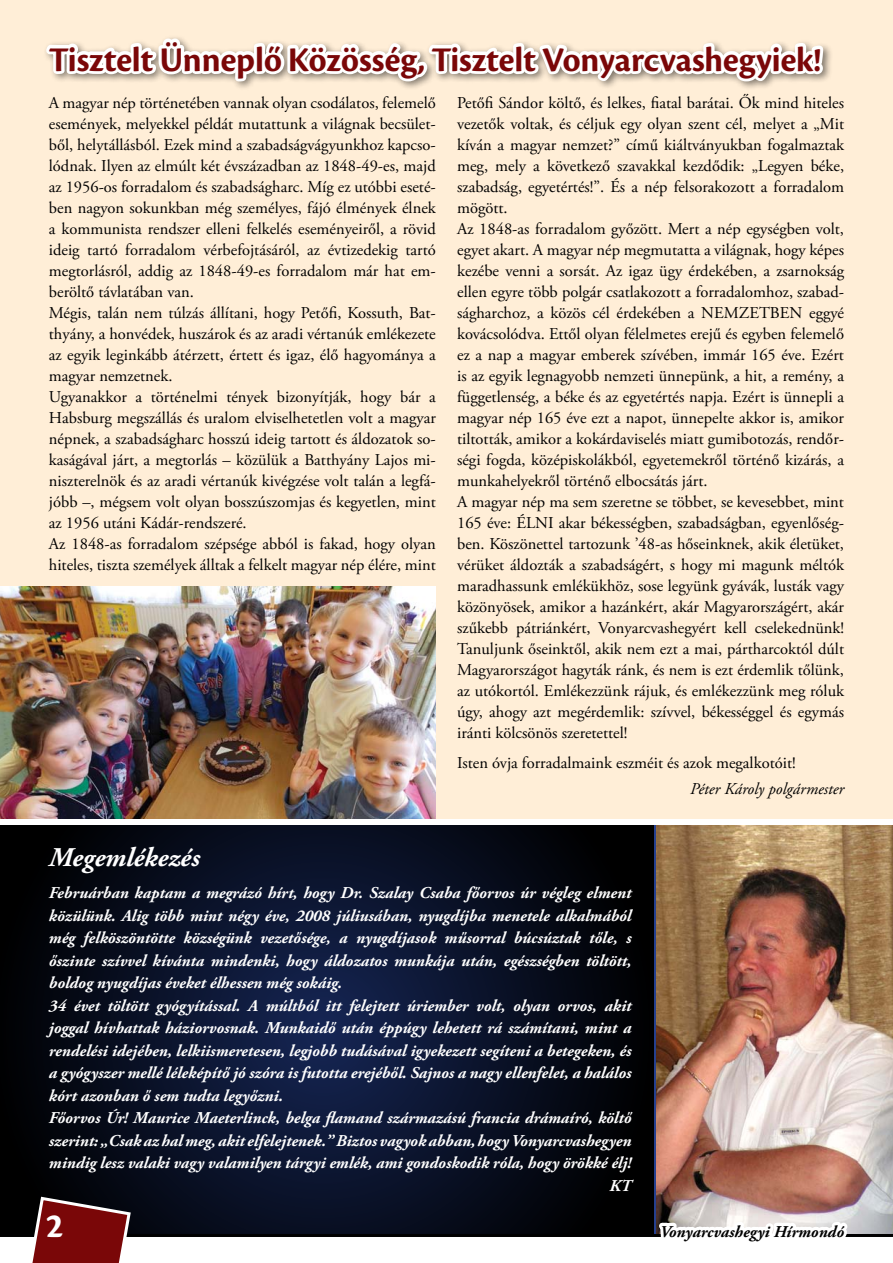
<style>
.page{position:relative;width:893px;height:1263px;background:#fff}
.page>*{position:absolute;margin:0;border:0;box-sizing:border-box;transform-origin:0 0}
.t1{font:36px "Cronos Pro Bold Disp";color:#7a0708}
.t2{font:36px "Cronos Pro Bold Capt";color:#fff}
.t3{font:italic 700 27px "Adobe Garamond Pro";color:#fff}
.t4{font:16.5px/21px "Adobe Garamond Pro";color:#000}
.t5{font:italic 700 16.5px "Adobe Garamond Pro";color:#fff}
.t6{font:italic 16.5px "Adobe Garamond Pro";color:#000}
.t7{font:italic 700 16.5px "Adobe Garamond Pro";color:#000}
</style>
<div class="page">
<svg style="left:0;top:825px;width:654px;height:409px;background:#080e20"></svg>
<div style="left:0;top:0;width:893px;height:819px;background:#ffeed7"></div>
<div style="left:42px;top:35px;width:791px;height:56px;background:#000;opacity:.5"></div>
<svg style="left:46px;top:35px;width:780px;height:55px"></svg>
<img style="left:656px;top:825px;width:237px;height:409px">
<img style="left:0;top:587px;width:436px;height:232px">
<hr style="left:0;top:1234px;width:893px;height:3px;background:#000">
<svg style="left:24px;top:1195px;width:109px;height:68px;background:#72292a"></svg>
<img style="left:657px;top:1156px;width:195px;height:81px">
<h1 class="t1" style="left:49px;top:39px;width:774px">Tisztelt Ünneplő Közösség, Tisztelt Vonyarcvashegyiek!</h1>
<p class="t4" style="left:49px;top:93px;width:388px">A magyar nép történetében vannak olyan csodálatos, felemelő események, melyekkel példát mutattunk a világnak becsület&shy;ből, helytállásból. Ezek mind a szabadságvágyunkhoz kapcso&shy;lódnak. Ilyen az elmúlt két évszázadban az 1848-49-es, majd az 1956-os forradalom és szabadságharc. Míg ez utóbbi eseté&shy;ben nagyon sokunkban még személyes, fájó élmények élnek a kommunista rendszer elleni felkelés eseményeiről, a rövid ideig tartó forradalom vérbefojtásáról, az évtizedekig tartó megtorlásról, addig az 1848-49-es forradalom már hat em&shy;beröltő távlatában van.<br>Mégis, talán nem túlzás állítani, hogy Petőfi, Kossuth, Bat&shy;thyány, a honvédek, huszárok és az aradi vértanúk emlékezete az egyik leginkább átérzett, értett és igaz, élő hagyománya a magyar nemzetnek.<br>Ugyanakkor a történelmi tények bizonyítják, hogy bár a Habsburg megszállás és uralom elviselhetetlen volt a magyar népnek, a szabadságharc hosszú ideig tartott és áldozatok so&shy;kaságával járt, a megtorlás – közülük a Batthyány Lajos mi&shy;niszterelnök és az aradi vértanúk kivégzése volt talán a legfá&shy;jóbb –, mégsem volt olyan bosszúszomjas és kegyetlen, mint az 1956 utáni Kádár-rendszeré.<br>Az 1848-as forradalom szépsége abból is fakad, hogy olyan hiteles, tiszta személyek álltak a felkelt magyar nép élére, mint</p>
<p class="t4" style="left:457px;top:93px;width:388px">Petőfi Sándor költő, és lelkes, fiatal barátai. Ők mind hiteles vezetők voltak, és céljuk egy olyan szent cél, melyet a „Mit kíván a magyar nemzet?” című kiáltványukban fogalmaztak meg, mely a következő szavakkal kezdődik: „Legyen béke, szabadság, egyetértés!”. És a nép felsorakozott a forradalom mögött.<br>Az 1848-as forradalom győzött. Mert a nép egységben volt, egyet akart. A magyar nép megmutatta a világnak, hogy képes kezébe venni a sorsát. Az igaz ügy érdekében, a zsarnokság ellen egyre több polgár csatlakozott a forradalomhoz, szabad&shy;ságharchoz, a közös cél érdekében a NEMZETBEN eggyé kovácsolódva. Ettől olyan félelmetes erejű és egyben felemelő ez a nap a magyar emberek szívében, immár 165 éve. Ezért is az egyik legnagyobb nemzeti ünnepünk, a hit, a remény, a függetlenség, a béke és az egyetértés napja. Ezért is ünnepli a magyar nép 165 éve ezt a napot, ünnepelte akkor is, amikor tiltották, amikor a kokárdaviselés miatt gumibotozás, rendőr&shy;ségi fogda, középiskolákból, egyetemekről történő kizárás, a munkahelyekről történő elbocsátás járt.<br>A magyar nép ma sem szeretne se többet, se kevesebbet, mint 165 éve: ÉLNI akar békességben, szabadságban, egyenlőség&shy;ben. Köszönettel tartozunk ’48-as hőseinknek, akik életüket, vérüket áldozták a szabadságért, s hogy mi magunk méltók maradhassunk emlékükhöz, sose legyünk gyávák, lusták vagy közönyösek, amikor a hazánkért, akár Magyarországért, akár szűkebb pátriánkért, Vonyarcvashegyért kell cselekednünk!<br>Tanuljunk őseinktől, akik nem ezt a mai, pártharcoktól dúlt Magyarországot hagyták ránk, és nem is ezt érdemlik tőlünk, az utókortól. Emlékezzünk rájuk, és emlékezzünk meg róluk úgy, ahogy azt megérdemlik: szívvel, békességgel és egymás iránti kölcsönös szeretettel!</p>
<p class="t4" style="left:457px;top:752px;width:340px">Isten óvja forradalmaink eszméit és azok megalkotóit!</p>
<p class="t6" style="left:690px;top:779px;width:155px">Péter Károly polgármester</p>
<h2 class="t3" style="left:49px;top:842px;width:152px">Megemlékezés</h2>
<p class="t5" style="left:49px;top:883px;width:584px">Februárban kaptam a megrázó hírt, hogy Dr. Szalay Csaba főorvos úr végleg elment</p>
<p class="t5" style="left:49px;top:906px;width:584px">közülünk. Alig több mint négy éve, 2008 júliusában, nyugdíjba menetele alkalmából</p>
<p class="t5" style="left:49px;top:928px;width:584px">még felköszöntötte községünk vezetősége, a nyugdíjasok műsorral búcsúztak tőle, s</p>
<p class="t5" style="left:49px;top:951px;width:584px">őszinte szívvel kívánta mindenki, hogy áldozatos munkája után, egészségben töltött,</p>
<p class="t5" style="left:49px;top:973px;width:295px">boldog nyugdíjas éveket élhessen még sokáig.</p>
<p class="t5" style="left:49px;top:996px;width:584px">34 évet töltött gyógyítással. A múltból itt felejtett úriember volt, olyan orvos, akit</p>
<p class="t5" style="left:49px;top:1018px;width:584px">joggal hívhattak háziorvosnak. Munkaidő után éppúgy lehetett rá számítani, mint a</p>
<p class="t5" style="left:49px;top:1041px;width:584px">rendelési idejében, lelkiismeretesen, legjobb tudásával igyekezett segíteni a betegeken, és</p>
<p class="t5" style="left:49px;top:1063px;width:584px">a gyógyszer mellé léleképítő jó szóra is futotta erejéből. Sajnos a nagy ellenfelet, a halálos</p>
<p class="t5" style="left:49px;top:1086px;width:236px">kórt azonban ő sem tudta legyőzni.</p>
<p class="t5" style="left:49px;top:1108px;width:584px">Főorvos Úr! Maurice Maeterlinck, belga flamand származású francia drámaíró, költő</p>
<p class="t5" style="left:49px;top:1131px;width:584px">szerint: „Csak az hal meg, akit elfelejtenek.” Biztos vagyok abban, hogy Vonyarcvashegyen</p>
<p class="t5" style="left:49px;top:1153px;width:584px">mindig lesz valaki vagy valamilyen tárgyi emlék, ami gondoskodik róla, hogy örökké élj!</p>
<p class="t5" style="left:609px;top:1176px;width:24px">KT</p>
<h1 class="t2" style="left:46px;top:1205px;width:20px">2</h1>
<p class="t7" style="left:660px;top:1222px;width:186px">Vonyarcvashegyi Hírmondó</p>
</div>
